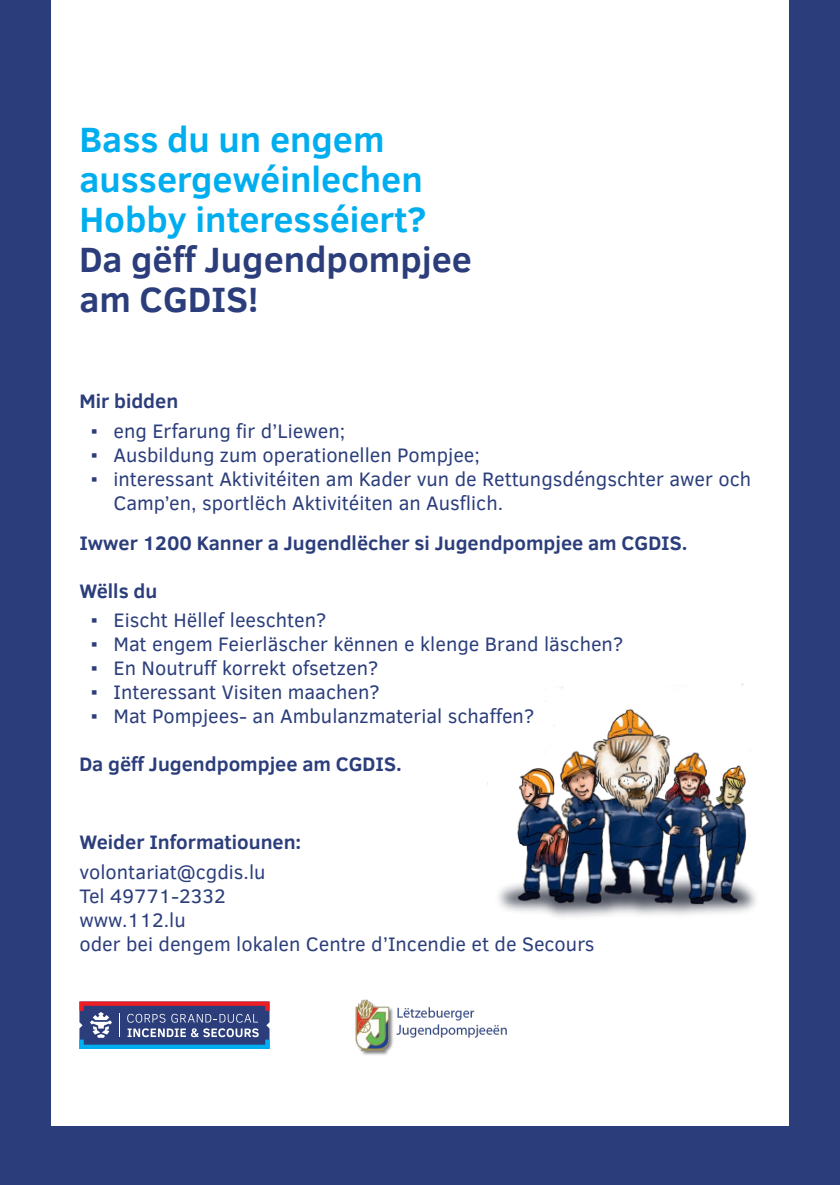
<style>
.page{position:relative;width:840px;height:1185px;background:#fff}
.page>*{position:absolute;margin:0;border:0;box-sizing:border-box;transform-origin:0 0}
.t1{font:700 36px/40px "Clear Sans";color:#00aeef}
.t2{font:700 36px/40px "Clear Sans";color:#2b3e7b}
.t3{font:20px/24px "Clear Sans";color:#2b3e7b}
.t4{font:700 20px "Clear Sans";color:#2b3e7b}
</style>
<div class="page">
<div style="left:0;top:0;width:839px;height:1185px;background:#2b3e7b"></div>
<div style="left:51px;top:0;width:737px;height:1125px;background:#fff"></div>
<svg style="left:79px;top:1001px;width:190px;height:48px;background:#545e8e"></svg>
<img style="left:355px;top:999px;width:152px;height:56px">
<img style="left:487px;top:683px;width:269px;height:234px">
<h1 class="t1" style="left:79px;top:118px;width:348px">Bass du un engem aussergewéinlechen<br>Hobby interesséiert?</h1>
<h1 class="t2" style="left:79px;top:238px;width:394px">Da gëff Jugendpompjee am CGDIS!</h1>
<p class="t4" style="left:79px;top:386px;width:100px">Mir bidden</p>
<p class="t3" style="left:91px;top:419px;width:256px">▪ eng Erfarung fir d’Liewen;</p>
<p class="t3" style="left:91px;top:443px;width:390px">▪ Ausbildung zum operationellen Pompjee;</p>
<p class="t3" style="left:113px;top:467px;width:638px;text-indent:-23px">▪ interessant Aktivitéiten am Kader vun de Rettungsdéngschter awer och<br>Camp’en, sportlëch Aktivitéiten an Ausflich.</p>
<p class="t4" style="left:79px;top:528px;width:609px">Iwwer 1200 Kanner a Jugendlëcher si Jugendpompjee am CGDIS.</p>
<p class="t4" style="left:79px;top:576px;width:79px">Wëlls du</p>
<p class="t3" style="left:91px;top:608px;width:237px">▪ Eischt Hëllef leeschten?</p>
<p class="t3" style="left:91px;top:632px;width:533px">▪ Mat engem Feierläscher kënnen e klenge Brand läschen?</p>
<p class="t3" style="left:91px;top:656px;width:289px">▪ En Noutruff korrekt ofsetzen?</p>
<p class="t3" style="left:91px;top:680px;width:290px">▪ Interessant Visiten maachen?</p>
<p class="t3" style="left:91px;top:704px;width:444px">▪ Mat Pompjees- an Ambulanzmaterial schaffen?</p>
<p class="t4" style="left:79px;top:750px;width:323px">Da gëff Jugendpompjee am CGDIS.</p>
<p class="t4" style="left:79px;top:827px;width:223px">Weider Informatiounen:</p>
<p class="t3" style="left:79px;top:860px;width:516px">volontariat@cgdis.lu<br>Tel 49771-2332<br>www.112.lu<br>oder bei dengem lokalen Centre d’Incendie et de Secours</p>
</div>
